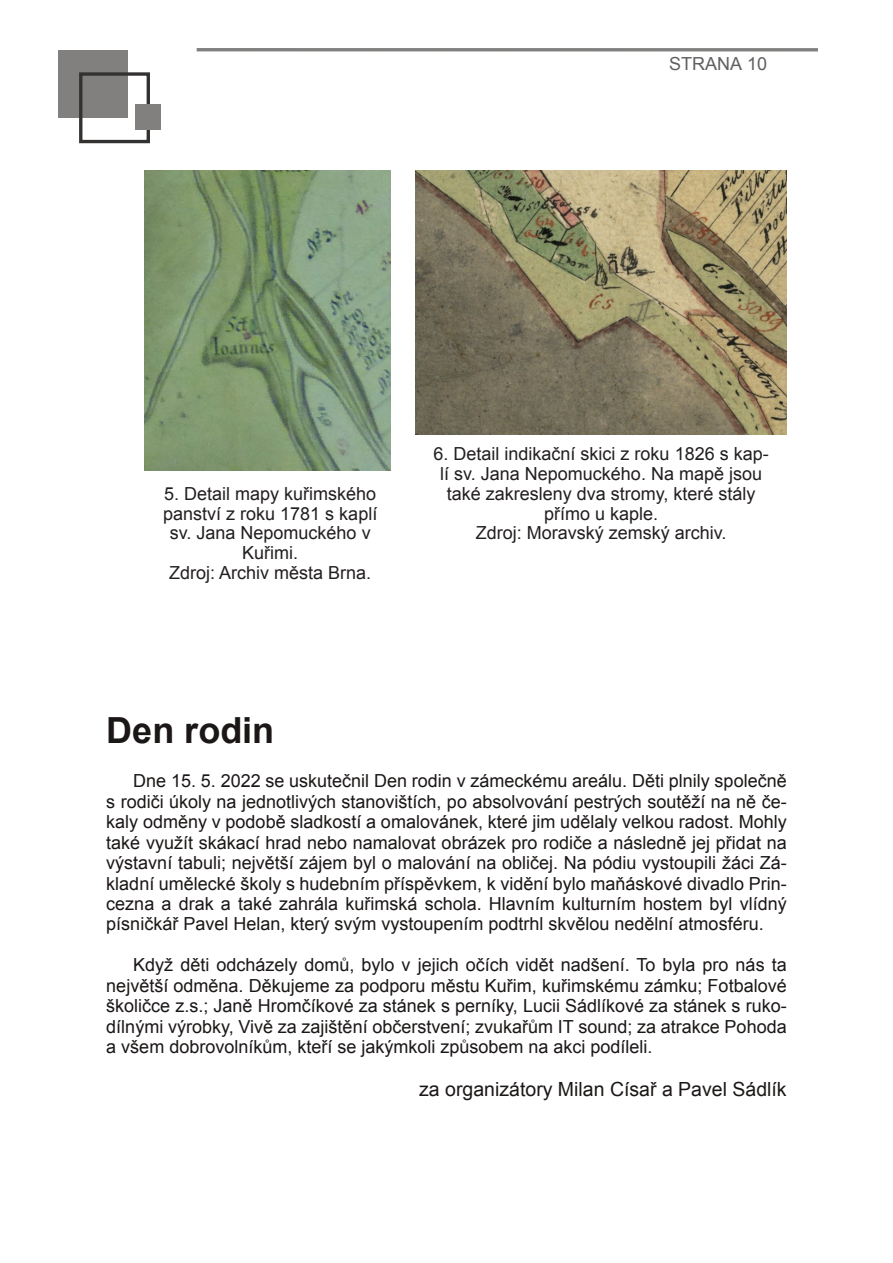
<style>
.page{position:relative;width:893px;height:1263px;background:#fff}
.page>*{position:absolute;margin:0;border:0;box-sizing:border-box;transform-origin:0 0}
.t1{font:700 36px "Arial";color:#1b1716}
.t2{font:19.5px "Arial";color:#1b1716}
.t3{font:18px/20.4px "Arial";color:#1b1716;text-align:justify}
.t4{font:18px/19.8px "Arial";color:#231f20;text-align:center}
.t5{font:18px "Arial";color:#61605f}
</style>
<div class="page">
<hr style="left:197px;top:48px;width:621px;height:3px;background:#81807f">
<div style="left:58px;top:50px;width:69px;height:68px;background:#81807f"></div>
<div style="left:79px;top:72px;width:71px;height:71px;border:3px solid #343231"></div>
<div style="left:135px;top:104px;width:26px;height:26px;background:#81807f"></div>
<img style="left:145px;top:170px;width:246px;height:301px">
<img style="left:416px;top:170px;width:371px;height:265px">
<p class="t5" style="left:669px;top:57px;width:100px">STRANA 10</p>
<p class="t4" style="left:163px;top:485px;width:216px">5. Detail mapy kuřimského panství z roku 1781 s kaplí sv. Jana Nepomuckého v<br>Kuřimi.<br>Zdroj: Archiv města Brna.</p>
<p class="t4" style="left:434px;top:446px;width:337px">6. Detail indikační skici z roku 1826 s kap&shy;lí sv. Jana Nepomuckého. Na mapě jsou také zakresleny dva stromy, které stály přímo u kaple.<br>Zdroj: Moravský zemský archiv.</p>
<h1 class="t1" style="left:106px;top:716px;width:170px">Den rodin</h1>
<p class="t3" style="left:106px;top:772px;width:682px;text-indent:27px">Dne 15. 5. 2022 se uskutečnil Den rodin v zámeckému areálu. Děti plnily společně s rodiči úkoly na jednotlivých stanovištích, po absolvování pestrých soutěží na ně če&shy;kaly odměny v podobě sladkostí a omalovánek, které jim udělaly velkou radost. Mohly také využít skákací hrad nebo namalovat obrázek pro rodiče a následně jej přidat na výstavní tabuli; největší zájem byl o malování na obličej. Na pódiu vystoupili žáci Zá&shy;kladní umělecké školy s hudebním příspěvkem, k vidění bylo maňáskové divadlo Prin&shy;cezna a drak a také zahrála kuřimská schola. Hlavním kulturním hostem byl vlídný písničkář Pavel Helan, který svým vystoupením podtrhl skvělou nedělní atmosféru.</p>
<p class="t3" style="left:106px;top:956px;width:682px;text-indent:27px">Když děti odcházely domů, bylo v jejich očích vidět nadšení. To byla pro nás ta největší odměna. Děkujeme za podporu městu Kuřim, kuřimskému zámku; Fotbalové školičce z.s.; Janě Hromčíkové za stánek s perníky, Lucii Sádlíkové za stánek s ruko&shy;dílnými výrobky, Vivě za zajištění občerstvení; zvukařům IT sound; za atrakce Pohoda a všem dobrovolníkům, kteří se jakýmkoli způsobem na akci podíleli.</p>
<p class="t2" style="left:419px;top:1081px;width:369px">za organizátory Milan Císař a Pavel Sádlík</p>
</div>
